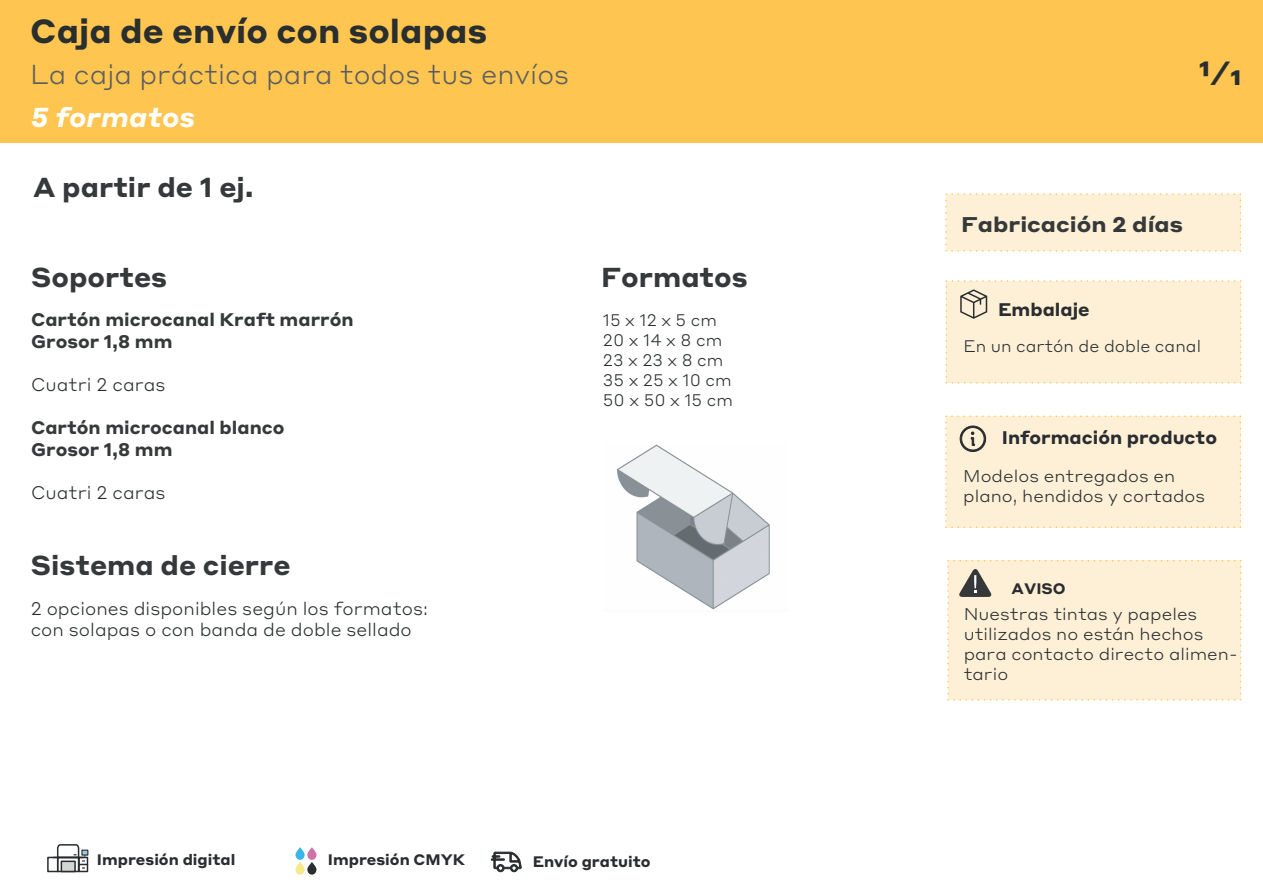
<style>
.page{position:relative;width:1263px;height:893px;background:#fff}
.page>*{position:absolute;margin:0;border:0;box-sizing:border-box;transform-origin:0 0}
.t1{font:700 33px "Styrene A";color:#292e2f}
.t2{font:700 27px "Styrene A";color:#36393a}
.t3{font:300 27px "Styrene A";letter-spacing:.005em;color:#5a5e5f}
.t4{font:italic 700 27px "Styrene A";letter-spacing:.005em;color:#fff}
.t5{font:700 21px "Styrene A";color:#36393a;scale:1.07 1}
.t6{font:300 18px/21.6px "Styrene A";color:#292e2f}
.t7{font:700 18px/21.6px "Styrene A";color:#36393a}
.t8{font:700 18px "Styrene A";color:#292d2f}
.t9{font:300 16.65px/20.1px "Styrene A";color:#292e2f;scale:1.05 1}
.t10{font:300 16.5px/19.8px "Styrene A";color:#292e2f}
.t11{font:700 15px "Styrene A";color:#292d2f}
</style>
<div class="page">
<div style="left:0;top:0;width:1263px;height:142px;background:#fec550"></div>
<svg style="left:491px;top:852px;width:31px;height:20px"></svg>
<svg style="left:295px;top:847px;width:21px;height:28px"></svg>
<div style="left:57px;top:857px;width:22px;height:15px;border:2px solid #292d2f"></div>
<svg style="left:61px;top:869px;width:15px;height:3px"></svg>
<div style="left:78px;top:857px;width:10px;height:15px;border:2px solid #292d2f"></div>
<div style="left:47px;top:857px;width:11px;height:15px;border:2px solid #292d2f"></div>
<svg style="left:56px;top:844px;width:31px;height:25px"></svg>
<div style="left:945px;top:193px;width:297px;height:59px;background:#feefd7"></div>
<div style="left:947px;top:560px;width:295px;height:141px;background:#feefd7"></div>
<div style="left:945px;top:280px;width:297px;height:104px;background:#feefd7"></div>
<div style="left:945px;top:415px;width:297px;height:113px;background:#feefd7"></div>
<img style="left:617px;top:444px;width:153px;height:166px">
<h1 class="t1" style="left:30px;top:3px;width:458px">Caja de envío con solapas</h1>
<h2 class="t3" style="left:30px;top:52px;width:541px">La caja práctica para todos tus envíos</h2>
<h2 class="t4" style="left:31px;top:94px;width:166px">5 formatos</h2>
<h2 class="t2" style="left:33px;top:165px;width:222px">A partir de 1 ej.</h2>
<h2 class="t2" style="left:31px;top:254px;width:138px">Soportes</h2>
<p class="t7" style="left:31px;top:307px;width:324px">Cartón microcanal Kraft marrón<br>Grosor 1,8 mm</p>
<p class="t6" style="left:31px;top:372px;width:136px">Cuatri 2 caras</p>
<p class="t7" style="left:31px;top:415px;width:255px">Cartón microcanal blanco<br>Grosor 1,8 mm</p>
<p class="t6" style="left:31px;top:480px;width:136px">Cuatri 2 caras</p>
<h2 class="t2" style="left:31px;top:542px;width:261px">Sistema de cierre</h2>
<p class="t6" style="left:31px;top:596px;width:399px">2 opciones disponibles según los formatos: con solapas o con banda de doble sellado</p>
<h2 class="t2" style="left:601px;top:254px;width:148px">Formatos</h2>
<p class="t10" style="left:603px;top:309px;width:132px">15 x 12 x 5 cm<br>20 x 14 x 8 cm<br>23 x 23 x 8 cm<br>35 x 25 x 10 cm<br>50 x 50 x 15 cm</p>
<p class="t11" style="left:97px;top:846px;width:140px">Impresión digital</p>
<p class="t11" style="left:328px;top:846px;width:139px">Impresión CMYK</p>
<p class="t11" style="left:533px;top:848px;width:119px">Envío gratuito</p>
<h1 class="t1" style="left:1199px;top:45px;width:44px">1⁄1</h1>
<p class="t5" style="left:961px;top:206px;width:209px">Fabricación 2 días</p>
<p class="t8" style="left:998px;top:294px;width:93px">Embalaje</p>
<p class="t10" style="left:963px;top:335px;width:239px">En un cartón de doble canal</p>
<p class="t8" style="left:1002px;top:422px;width:217px">Información producto</p>
<p class="t9" style="left:963px;top:464px;width:232px">Modelos entregados en plano, hendidos y cortados</p>
<p class="t11" style="left:1012px;top:576px;width:56px">AVISO</p>
<p class="t9" style="left:964px;top:603px;width:262px">Nuestras tintas y papeles utilizados no están hechos para contacto directo alimen&shy;tario</p>
</div>
